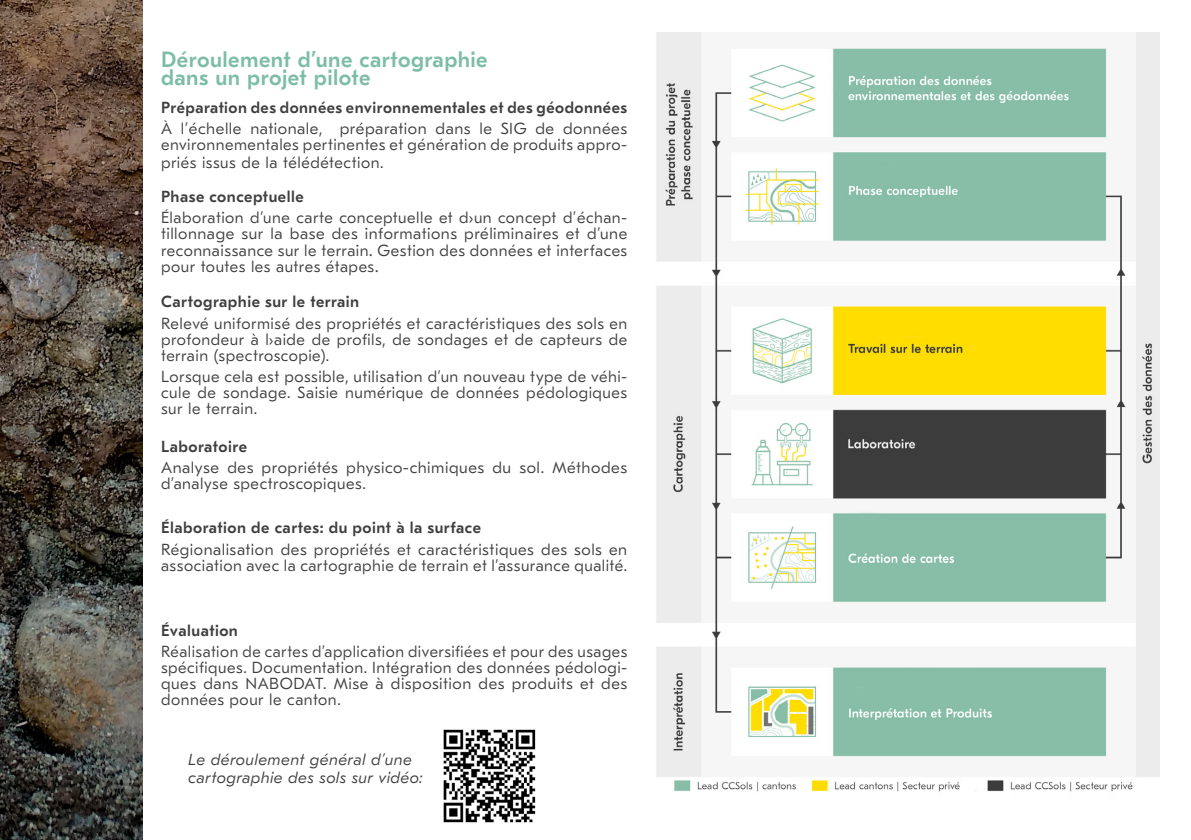
<style>
.page{position:relative;width:1191px;height:840px;background:#fff}
.page>*{position:absolute;margin:0;border:0;box-sizing:border-box;transform-origin:0 0}
._07_Subtitel{font:500 22px/18px "GT Eesti Text";letter-spacing:.02em;color:#7cbda8}
._07_Subtitel-2{font:300 16px/16px "GT Eesti Text";letter-spacing:.03em;color:#3e3e3f;text-align:justify}
._07_Subtitel-3{font:500 16px "GT Eesti Text";letter-spacing:.03em;color:#3e3e3f}
._07_Subtitel-4{font:italic 300 16px/18px "GT Eesti Text";letter-spacing:.03em;color:#3e3e3f}
</style>
<div class="page">
<img style="left:0;top:0;width:143px;height:839px">
<img style="left:656px;top:32px;width:503px;height:760px">
<img style="left:443px;top:729px;width:93px;height:93px">
<p class="_07_Subtitel" style="left:161px;top:51px;width:328px">Déroulement d’une cartographie dans un projet pilote</p>
<p class="_07_Subtitel-3" style="left:161px;top:98px;width:467px">Préparation des données environnementales et des géodonnées</p>
<p class="_07_Subtitel-2" style="left:161px;top:121px;width:468px">À l’échelle nationale, préparation dans le SIG de données environnementales pertinentes et génération de produits appro-</p>
<p class="_07_Subtitel-2" style="left:161px;top:155px;width:224px">priés issus de la télédétection.</p>
<p class="_07_Subtitel-3" style="left:161px;top:187px;width:144px">Phase conceptuelle</p>
<p class="_07_Subtitel-2" style="left:161px;top:210px;width:468px">Élaboration d’une carte conceptuelle et d›un concept d’échan&shy;tillonnage sur la base des informations préliminaires et d’une reconnaissance sur le terrain. Gestion des données et interfaces pour toutes les autres étapes.</p>
<p class="_07_Subtitel-3" style="left:161px;top:292px;width:200px">Cartographie sur le terrain</p>
<p class="_07_Subtitel-2" style="left:161px;top:315px;width:468px">Relevé uniformisé des propriétés et caractéristiques des sols en profondeur à l›aide de profils, de sondages et de capteurs de terrain (spectroscopie).</p>
<p class="_07_Subtitel-2" style="left:161px;top:369px;width:468px">Lorsque cela est possible, utilisation d’un nouveau type de véhi&shy;cule de sondage. Saisie numérique de données pédologiques sur le terrain.</p>
<p class="_07_Subtitel-3" style="left:161px;top:437px;width:88px">Laboratoire</p>
<p class="_07_Subtitel-2" style="left:161px;top:460px;width:467px">Analyse des propriétés physico-chimiques du sol. Méthodes d’analyse spectroscopiques.</p>
<p class="_07_Subtitel-3" style="left:161px;top:518px;width:321px">Élaboration de cartes: du point à la surface</p>
<p class="_07_Subtitel-2" style="left:161px;top:541px;width:468px">Régionalisation des propriétés et caractéristiques des sols en association avec la cartographie de terrain et l’assurance qualité.</p>
<p class="_07_Subtitel-3" style="left:161px;top:621px;width:78px">Évaluation</p>
<p class="_07_Subtitel-2" style="left:161px;top:643px;width:468px">Réalisation de cartes d’application diversifiées et pour des usages spécifiques. Documentation. Intégration des données pédologi&shy;ques dans NABODAT. Mise à disposition des produits et des données pour le canton.</p>
<p class="_07_Subtitel-4" style="left:188px;top:750px;width:236px">Le déroulement général d’une cartographie des sols sur vidéo:</p>
</div>
